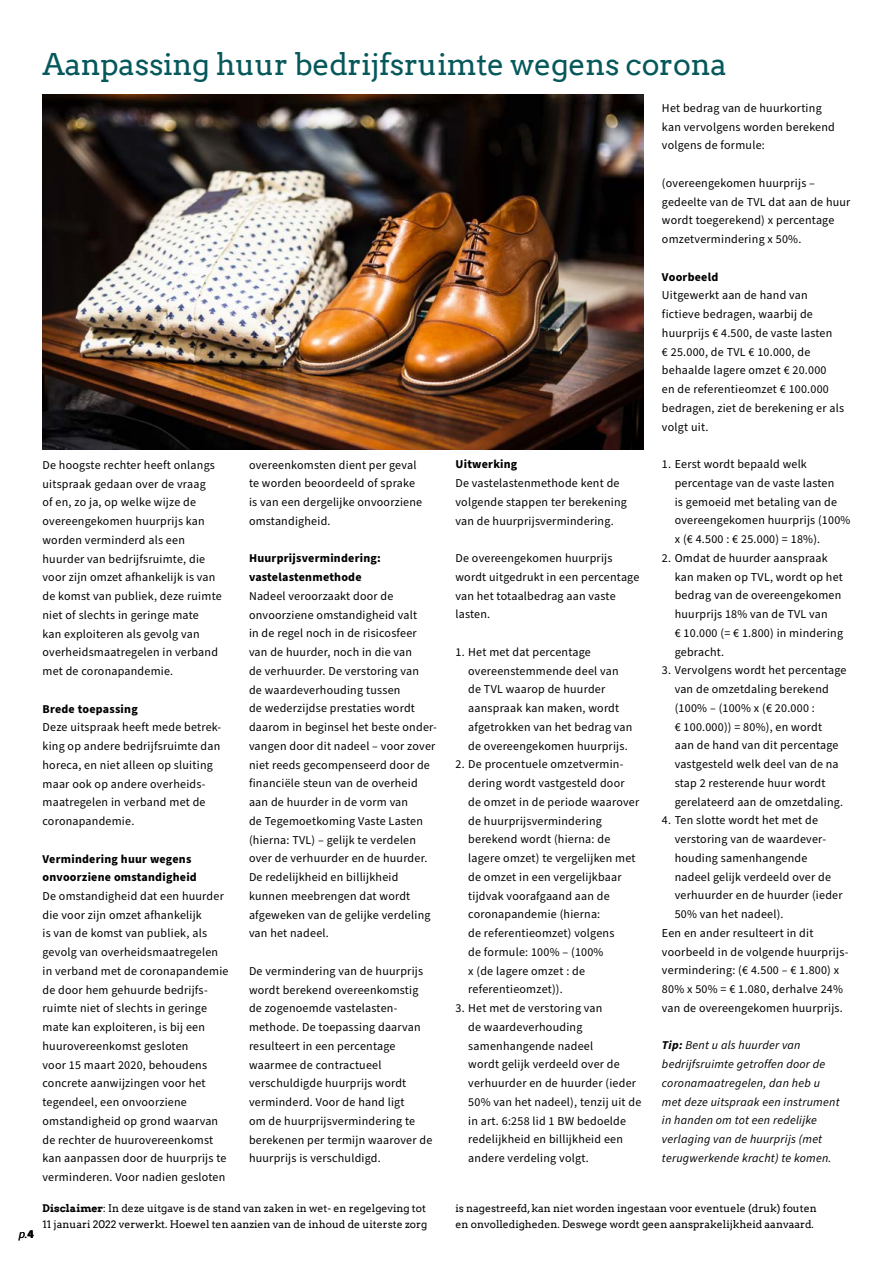
<style>
.page{position:relative;width:893px;height:1263px;background:#fff}
.page>*{position:absolute;margin:0;border:0;box-sizing:border-box;transform-origin:0 0}
.t1{font:30px "Arvo";letter-spacing:-.01em;color:#06585b}
.t2{font:12px/18.8px "Source Sans Pro";letter-spacing:.02em;color:#000}
.t3{font:italic 12px/18.8px "Source Sans Pro";letter-spacing:.02em;color:#000}
.t4{font:700 12px/18.8px "Source Sans Pro";letter-spacing:.02em;color:#000}
.t5{font:10.5px/16.5px "Arvo";color:#000}
.s1{font-weight:700;font-style:normal}
.s2{font-weight:700}
</style>
<div class="page">
<img style="left:43px;top:94px;width:601px;height:356px">
<p class="t3" style="left:19px;top:1225px;width:17px">p.<span class="s1">4</span></p>
<h1 class="t1" style="left:43px;top:46px;width:686px">Aanpassing huur bedrijfsruimte wegens corona</h1>
<p class="t2" style="left:43px;top:456px;width:181px">De hoogste rechter heeft onlangs uitspraak gedaan over de vraag<br>of en, zo ja, op welke wijze de overeengekomen huurprijs kan worden verminderd als een huurder van bedrijfsruimte, die voor zijn omzet afhankelijk is van de komst van publiek, deze ruimte niet of slechts in geringe mate<br>kan exploiteren als gevolg van overheidsmaatregelen in verband met de coronapandemie.</p>
<p class="t4" style="left:43px;top:699px;width:97px">Brede toepassing</p>
<p class="t2" style="left:43px;top:718px;width:180px">Deze uitspraak heeft mede betrek&shy;king op andere bedrijfsruimte dan horeca, en niet alleen op sluiting maar ook op andere overheids&shy;maatregelen in verband met de coronapandemie.</p>
<p class="t4" style="left:43px;top:849px;width:156px">Vermindering huur wegens onvoorziene omstandigheid</p>
<p class="t2" style="left:43px;top:887px;width:187px">De omstandigheid dat een huurder die voor zijn omzet afhankelijk<br>is van de komst van publiek, als gevolg van overheidsmaatregelen in verband met de coronapandemie de door hem gehuurde bedrijfs&shy;ruimte niet of slechts in geringe mate kan exploiteren, is bij een huurovereenkomst gesloten<br>voor 15 maart 2020, behoudens concrete aanwijzingen voor het tegendeel, een onvoorziene omstandigheid op grond waarvan de rechter de huurovereenkomst kan aanpassen door de huurprijs te verminderen. Voor nadien gesloten</p>
<p class="t2" style="left:249px;top:456px;width:175px">overeenkomsten dient per geval te worden beoordeeld of sprake is van een dergelijke onvoorziene omstandigheid.</p>
<p class="t4" style="left:249px;top:549px;width:133px">Huurprijsvermindering: vastelastenmethode</p>
<p class="t2" style="left:249px;top:587px;width:190px">Nadeel veroorzaakt door de onvoorziene omstandigheid valt<br>in de regel noch in de risicosfeer van de huurder, noch in die van<br>de verhuurder. De verstoring van<br>de waardeverhouding tussen<br>de wederzijdse prestaties wordt daarom in beginsel het beste onder&shy;vangen door dit nadeel – voor zover niet reeds gecompenseerd door de financiële steun van de overheid aan de huurder in de vorm van<br>de Tegemoetkoming Vaste Lasten (hierna: TVL) – gelijk te verdelen over de verhuurder en de huurder.<br>De redelijkheid en billijkheid kunnen meebrengen dat wordt afgeweken van de gelijke verdeling van het nadeel.</p>
<p class="t2" style="left:249px;top:962px;width:185px">De vermindering van de huurprijs wordt berekend overeenkomstig de zogenoemde vastelasten&shy;methode. De toepassing daarvan resulteert in een percentage waarmee de contractueel verschuldigde huurprijs wordt verminderd. Voor de hand ligt<br>om de huurprijsvermindering te berekenen per termijn waarover de huurprijs is verschuldigd.</p>
<p class="t4" style="left:455px;top:455px;width:63px">Uitwerking</p>
<p class="t2" style="left:455px;top:474px;width:173px">De vastelastenmethode kent de volgende stappen ter berekening van de huurprijsvermindering.</p>
<p class="t2" style="left:455px;top:549px;width:185px">De overeengekomen huurprijs wordt uitgedrukt in een percentage van het totaalbedrag aan vaste lasten.</p>
<p class="t2" style="left:468px;top:643px;width:166px;text-indent:-13px">1. Het met dat percentage overeenstemmende deel van de TVL waarop de huurder aanspraak kan maken, wordt afgetrokken van het bedrag van de overeengekomen huurprijs.</p>
<p class="t2" style="left:468px;top:755px;width:172px;text-indent:-13px">2. De procentuele omzetvermin&shy;dering wordt vastgesteld door de omzet in de periode waarover de huurprijsvermindering berekend wordt (hierna: de lagere omzet) te vergelijken met de omzet in een vergelijkbaar tijdvak voorafgaand aan de coronapandemie (hierna:<br>de referentieomzet) volgens<br>de formule: 100% – (100%<br>x (de lagere omzet : de referentieomzet)).</p>
<p class="t2" style="left:468px;top:999px;width:175px;text-indent:-13px">3. Het met de verstoring van<br>de waardeverhouding samenhangende nadeel<br>wordt gelijk verdeeld over de verhuurder en de huurder (ieder<br>50% van het nadeel), tenzij uit de in art. 6:258 lid 1 BW bedoelde redelijkheid en billijkheid een andere verdeling volgt.</p>
<p class="t2" style="left:662px;top:99px;width:174px">Het bedrag van de huurkorting kan vervolgens worden berekend volgens de formule:</p>
<p class="t2" style="left:662px;top:174px;width:190px">(overeengekomen huurprijs – gedeelte van de TVL dat aan de huur wordt toegerekend) x percentage omzetvermindering x 50%.</p>
<p class="t4" style="left:662px;top:268px;width:58px">Voorbeeld</p>
<p class="t2" style="left:662px;top:286px;width:184px">Uitgewerkt aan de hand van fictieve bedragen, waarbij de huurprijs € 4.500, de vaste lasten<br>€ 25.000, de TVL € 10.000, de behaalde lagere omzet € 20.000<br>en de referentieomzet € 100.000 bedragen, ziet de berekening er als volgt uit.</p>
<p class="t2" style="left:675px;top:455px;width:177px;text-indent:-13px">1. Eerst wordt bepaald welk percentage van de vaste lasten<br>is gemoeid met betaling van de overeengekomen huurprijs (100% x (€ 4.500 : € 25.000) = 18%).</p>
<p class="t2" style="left:675px;top:549px;width:170px;text-indent:-13px">2. Omdat de huurder aanspraak kan maken op TVL, wordt op het bedrag van de overeengekomen huurprijs 18% van de TVL van<br>€ 10.000 (= € 1.800) in mindering gebracht.</p>
<p class="t2" style="left:675px;top:661px;width:173px;text-indent:-13px">3. Vervolgens wordt het percentage van de omzetdaling berekend (100% – (100% x (€ 20.000 :<br>€ 100.000)) = 80%), en wordt<br>aan de hand van dit percentage vastgesteld welk deel van de na stap 2 resterende huur wordt gerelateerd aan de omzetdaling.</p>
<p class="t2" style="left:662px;top:811px;width:157px">4. Ten slotte wordt het met de</p>
<p class="t2" style="left:675px;top:830px;width:153px">verstoring van de waardever-</p>
<p class="t2" style="left:675px;top:849px;width:134px">houding samenhangende</p>
<p class="t2" style="left:675px;top:867px;width:158px">nadeel gelijk verdeeld over de</p>
<p class="t2" style="left:675px;top:886px;width:169px">verhuurder en de huurder (ieder</p>
<p class="t2" style="left:675px;top:905px;width:110px">50% van het nadeel).</p>
<p class="t2" style="left:662px;top:924px;width:153px">Een en ander resulteert in dit</p>
<p class="t2" style="left:662px;top:942px;width:188px">voorbeeld in de volgende huurprijs-</p>
<p class="t2" style="left:662px;top:961px;width:179px">vermindering: (€ 4.500 – € 1.800) x</p>
<p class="t2" style="left:662px;top:980px;width:183px">80% x 50% = € 1.080, derhalve 24%</p>
<p class="t2" style="left:662px;top:999px;width:182px">van de overeengekomen huurprijs.</p>
<p class="t3" style="left:662px;top:1036px;width:179px"><span class="s2">Tip:</span> Bent u als huurder van bedrijfsruimte getroffen door de coronamaatregelen, dan heb u met deze uitspraak een instrument in handen om tot een redelijke verlaging van de huurprijs (met terugwerkende kracht) te komen.</p>
<p class="t5" style="left:43px;top:1200px;width:386px"><span class="s2">Disclaimer</span>: In deze uitgave is de stand van zaken in wet- en regelgeving tot<br>11 januari 2022 verwerkt. Hoewel ten aanzien van de inhoud de uiterste zorg</p>
<p class="t5" style="left:455px;top:1200px;width:363px">is nagestreefd, kan niet worden ingestaan voor eventuele (druk) fouten en onvolledigheden. Deswege wordt geen aansprakelijkheid aanvaard.</p>
</div>
